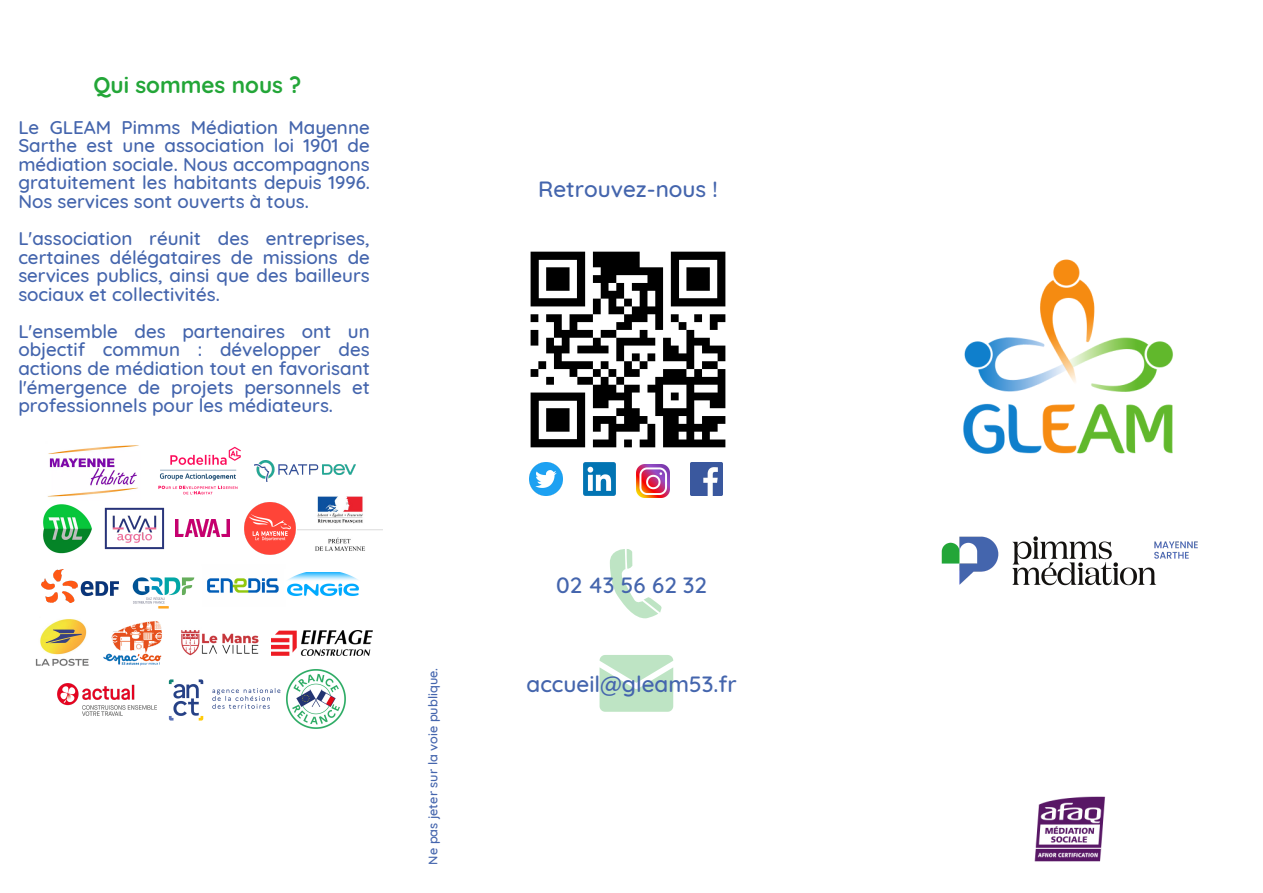
<style>
.page{position:relative;width:1263px;height:893px;background:#fff}
.page>*{position:absolute;margin:0;border:0;box-sizing:border-box;transform-origin:0 0}
.t1{font:500 22.5px "Quicksand";color:#4465ad}
.t2{font:700 22.5px "Quicksand";color:#23a638}
.t3{font:500 18.75px/18.6px "Quicksand";color:#4465ad;text-align:justify}
.t4{font:500 12.75px "Quicksand";color:#4465ad}
</style>
<div class="page">
<img style="left:941px;top:536px;width:257px;height:50px">
<img style="left:530px;top:251px;width:196px;height:197px">
<svg style="left:599px;top:655px;width:74px;height:57px;background:#c6e7cb"></svg>
<svg style="left:610px;top:549px;width:52px;height:69px"></svg>
<img style="left:963px;top:259px;width:210px;height:195px">
<img style="left:636px;top:464px;width:33px;height:33px">
<img style="left:690px;top:462px;width:33px;height:33px">
<img style="left:583px;top:462px;width:33px;height:33px">
<img style="left:529px;top:462px;width:33px;height:33px">
<img style="left:271px;top:630px;width:101px;height:25px">
<img style="left:47px;top:445px;width:194px;height:52px">
<img style="left:41px;top:569px;width:78px;height:33px">
<img style="left:176px;top:519px;width:53px;height:18px">
<img style="left:43px;top:504px;width:49px;height:49px">
<img style="left:207px;top:578px;width:72px;height:15px">
<img style="left:287px;top:572px;width:72px;height:24px">
<img style="left:35px;top:619px;width:54px;height:47px">
<img style="left:103px;top:621px;width:59px;height:45px">
<img style="left:132px;top:577px;width:63px;height:32px">
<img style="left:244px;top:503px;width:51px;height:51px">
<img style="left:254px;top:460px;width:102px;height:21px">
<img style="left:58px;top:683px;width:99px;height:32px">
<img style="left:181px;top:630px;width:78px;height:26px">
<img style="left:298px;top:496px;width:84px;height:55px">
<img style="left:104px;top:507px;width:61px;height:43px">
<img style="left:160px;top:660px;width:121px;height:61px">
<img style="left:286px;top:669px;width:60px;height:60px">
<img style="left:1034px;top:796px;width:72px;height:66px">
<p class="t2" style="left:94px;top:71px;width:209px">Qui sommes nous ?</p>
<p class="t3" style="left:18px;top:117px;width:353px">Le GLEAM Pimms Médiation Mayenne Sarthe est une association loi 1901 de médiation sociale. Nous accompagnons gratuitement les habitants depuis 1996.<br>Nos services sont ouverts à tous.</p>
<p class="t3" style="left:18px;top:229px;width:353px">L'association réunit des entreprises, certaines délégataires de missions de services publics, ainsi que des bailleurs sociaux et collectivités.</p>
<p class="t3" style="left:18px;top:321px;width:353px">L'ensemble des partenaires ont un objectif commun : développer des actions de médiation tout en favorisant l'émergence de projets personnels et professionnels pour les médiateurs.</p>
<p class="t4" style="left:425px;top:864px;width:198px;rotate:-90deg">Ne pas jeter sur la voie publique.</p>
<p class="t1" style="left:538px;top:174px;width:181px">Retrouvez-nous !</p>
<p class="t1" style="left:556px;top:570px;width:152px">02 43 56 62 32</p>
<p class="t1" style="left:526px;top:669px;width:212px">accueil@gleam53.fr</p>
</div>
